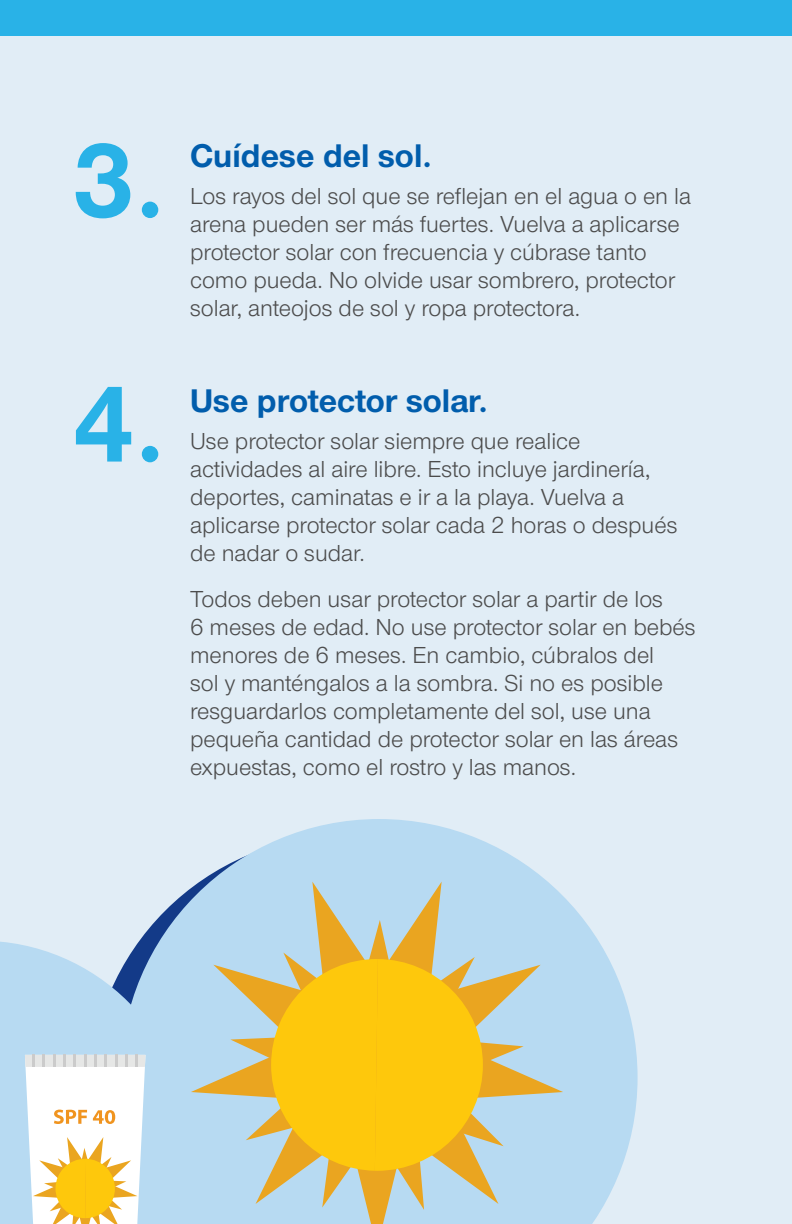
<style>
.page{position:relative;width:792px;height:1224px;background:#e1edf6}
.page>*{position:absolute;margin:0;border:0;box-sizing:border-box;transform-origin:0 0}
.t1{font:700 109.6px "UHC Sans";color:#29b2e7}
.t2{font:700 34px "UHC Sans";color:#015dac}
.t3{font:24px/28px "UHC Sans";color:#4c4c4c}
</style>
<div class="page">
<div style="left:0;top:0;width:792px;height:36px;background:#29b2e7"></div>
<svg style="left:139px;top:819px;width:499px;height:405px;fill:#b7daf2"></svg>
<div style="left:191px;top:882px;width:372px;height:342px;background:#b7daf2"></div>
<svg style="left:230px;top:920px;width:294px;height:290px;background:#c5cab6"></svg>
<svg style="left:271px;top:959px;width:212px;height:212px;background:#f5c421"></svg>
<svg style="left:0;top:941px;width:190px;height:283px;background:#b4d5ee"></svg>
<svg style="left:25px;top:1055px;width:121px;height:169px;background:#f5e9c6"></svg>
<h1 class="t1" style="left:72px;top:107px;width:95px">3.</h1>
<h1 class="t1" style="left:72px;top:351px;width:95px">4.</h1>
<h2 class="t2" style="left:190px;top:133px;width:243px">Cuídese del sol.</h2>
<p class="t3" style="left:190px;top:181px;width:502px">Los rayos del sol que se reflejan en el agua o en la arena pueden ser más fuertes. Vuelva a aplicarse protector solar con frecuencia y cúbrase tanto como pueda. No olvide usar sombrero, protector solar, anteojos de sol y ropa protectora.</p>
<h2 class="t2" style="left:190px;top:378px;width:299px">Use protector solar.</h2>
<p class="t3" style="left:190px;top:426px;width:489px">Use protector solar siempre que realice actividades al aire libre. Esto incluye jardinería, deportes, caminatas e ir a la playa. Vuelva a aplicarse protector solar cada 2 horas o después de nadar o sudar.</p>
<p class="t3" style="left:190px;top:584px;width:507px">Todos deben usar protector solar a partir de los<br>6 meses de edad. No use protector solar en bebés menores de 6 meses. En cambio, cúbralos del<br>sol y manténgalos a la sombra. Si no es posible resguardarlos completamente del sol, use una pequeña cantidad de protector solar en las áreas expuestas, como el rostro y las manos.</p>
</div>
